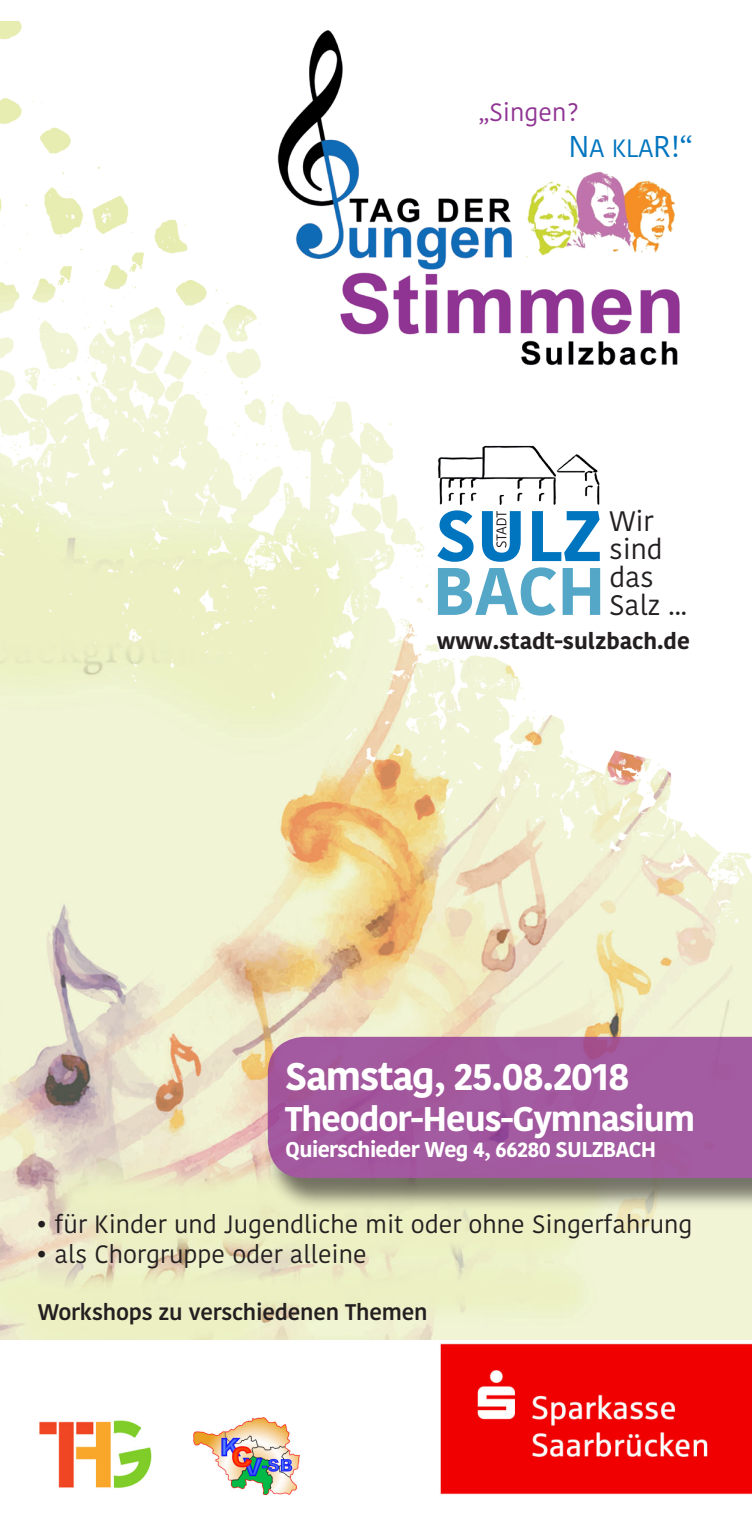
<style>
.page{position:relative;width:752px;height:1531px;background:#fff}
.page>*{position:absolute;margin:0;border:0;box-sizing:border-box;transform-origin:0 0}
.t1{font:700 38.5px "Kohinoor Devanagari";letter-spacing:-.03em;color:#fff}
.t2{font:700 34.25px "Kohinoor Devanagari";letter-spacing:-.03em;color:#fff}
.t3{font:30px "Kohinoor Devanagari";color:#0075bf}
.t4{font:28px "Kohinoor Devanagari";color:#231f20}
.t5{font:25px "Kohinoor Devanagari";color:#231f20}
.t6{font:25px "Kohinoor Devanagari";color:#903594}
.t7{font:500 22.5px "Kohinoor Devanagari";letter-spacing:-.01em;color:#231f20}
.t8{font:700 22.5px "Kohinoor Devanagari";color:#231f20}
.t9{font:700 21.25px "Kohinoor Devanagari";letter-spacing:-.03em;color:#fff}
.s1{font-size:25px}
</style>
<div class="page">
<img style="left:0;top:21px;width:751px;height:1474px">
<img style="left:422px;top:442px;width:192px;height:62px">
<svg style="left:437px;top:510px;width:163px;height:105px"></svg>
<div style="left:264px;top:1040px;width:487px;height:171px;background:#231f20;opacity:.75"></div>
<div style="left:268px;top:1037px;width:483px;height:141px;background:#a35aa0"></div>
<img style="left:267px;top:21px;width:428px;height:357px">
<img style="left:36px;top:1417px;width:117px;height:75px">
<img style="left:194px;top:1417px;width:105px;height:77px">
<img style="left:439px;top:1344px;width:312px;height:151px">
<p class="t6" style="left:478px;top:97px;width:102px">„Singen?</p>
<p class="t3" style="left:568px;top:129px;width:127px">N<span class="s1">A KLA</span>R!“</p>
<p class="t4" style="left:609px;top:504px;width:46px">Wir</p>
<p class="t4" style="left:609px;top:533px;width:55px">sind</p>
<p class="t4" style="left:609px;top:561px;width:46px">das</p>
<p class="t4" style="left:609px;top:589px;width:79px">Salz ...</p>
<p class="t8" style="left:437px;top:627px;width:254px">www.stadt-sulzbach.de</p>
<p class="t1" style="left:285px;top:1054px;width:346px">Samstag, 25.08.2018</p>
<p class="t2" style="left:285px;top:1099px;width:411px">Theodor-Heus-Gymnasium</p>
<p class="t9" style="left:285px;top:1137px;width:372px">Quierschieder Weg 4, 66280 SULZBACH</p>
<p class="t5" style="left:36px;top:1210px;width:657px">• für Kinder und Jugendliche mit oder ohne Singerfahrung</p>
<p class="t5" style="left:36px;top:1240px;width:332px">• als Chorgruppe oder alleine</p>
<p class="t7" style="left:38px;top:1298px;width:391px">Workshops zu verschiedenen Themen</p>
</div>
